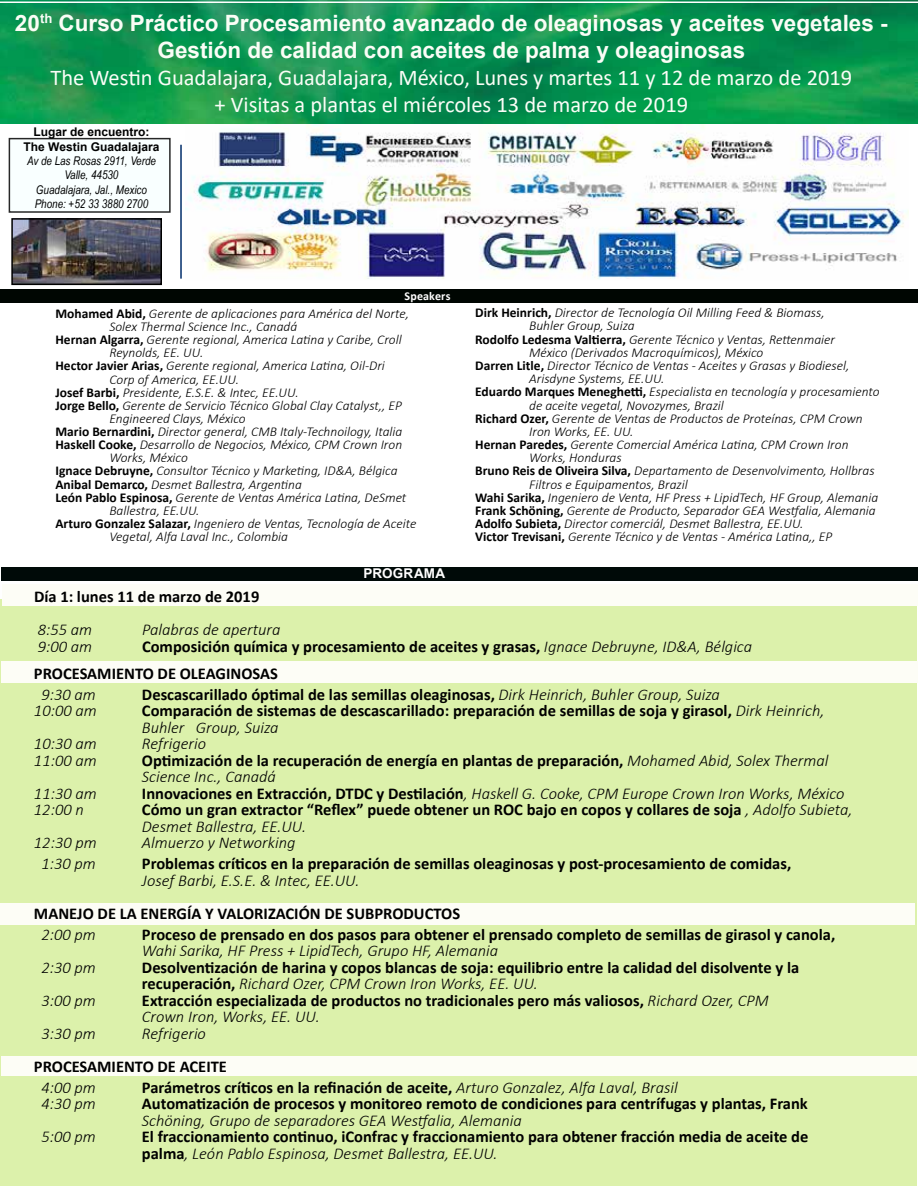
<style>
.page{position:relative;width:918px;height:1188px;background:#fff}
.page>*{position:absolute;margin:0;border:0;box-sizing:border-box;transform-origin:0 0}
.t1{font:700 22.5px/27px "Arial";color:#fafdf6;text-align:center}
.t2{font:22.5px/27px "Calibri";color:#fafdf6;text-align:center}
.t3{font:700 16.5px/16.5px "Calibri";color:#000}
.t4{font:italic 300 16.5px "Calibri";color:#000}
.t5{font:italic 300 13.5px "Calibri";color:#000}
.t6{font:700 13.5px "Arial";letter-spacing:.015em;color:#fff}
.t7{font:italic 12px/14.4px "Arial Narrow";color:#000;text-align:center}
.t8{font:700 12px/14.4px "Arial";color:#000;text-align:center}
.t9{font:700 12px "Calibri";letter-spacing:.015em;color:#fff}
.s1{font-weight:700;font-style:normal}
.s2{font-weight:300;font-style:italic}
</style>
<div class="page">
<img style="left:0;top:0;width:918px;height:123px">
<div style="left:0;top:599px;width:917px;height:587px;background:#dcf1ab"></div>
<hr style="left:0;top:2px;width:918px;height:1px;background:#fff">
<div style="left:2px;top:567px;width:916px;height:14px;background:#000a08"></div>
<div style="left:2px;top:585px;width:916px;height:21px;background:#fdfdf6"></div>
<div style="left:2px;top:661px;width:916px;height:22px;background:#fdfdf6"></div>
<div style="left:1px;top:903px;width:914px;height:21px;background:#fdfdf6"></div>
<img style="left:14px;top:221px;width:145px;height:61px">
<div style="left:11px;top:218px;width:151px;height:67px;border:2px solid #000"></div>
<div style="left:9px;top:138px;width:162px;height:75px;background:#f9ffff;border:2px solid #000"></div>
<div style="left:2px;top:1056px;width:915px;height:19px;background:#fdfdf6"></div>
<hr style="left:180px;top:145px;width:2px;height:134px;background:#002d6a">
<img style="left:186px;top:124px;width:721px;height:155px">
<div style="left:0;top:290px;width:918px;height:13px;background:#000602"></div>
<h1 class="t1" style="left:15px;top:9px;width:874px">20<sup>th</sup> Curso Práctico Procesamiento avanzado de oleaginosas y aceites vegetales -<br>Gestión de calidad con aceites de palma y oleaginosas</h1>
<h1 class="t2" style="left:50px;top:63px;width:803px">The Westin Guadalajara, Guadalajara, México, Lunes y martes 11 y 12 de marzo de 2019 + Visitas a plantas el miércoles 13 de marzo de 2019</h1>
<p class="t8" style="left:24px;top:125px;width:137px">Lugar de encuentro:<br>The Westin Guadalajara</p>
<p class="t7" style="left:27px;top:153px;width:130px">Av de Las Rosas 2911, Verde<br>Valle, 44530<br>Guadalajara, Jal., Mexico<br>Phone: +52 33 3880 2700</p>
<p class="t9" style="left:405px;top:287px;width:48px">Speakers</p>
<p class="t5" style="left:55px;top:305px;width:355px"><span class="s1">Mohamed Abid,</span> Gerente de aplicaciones para América del Norte,</p>
<p class="t5" style="left:109px;top:318px;width:189px">Solex Thermal Science Inc., Canadá</p>
<p class="t5" style="left:55px;top:331px;width:348px"><span class="s1">Hernan Algarra,</span> Gerente regional, America Latina y Caribe, Croll</p>
<p class="t5" style="left:109px;top:345px;width:95px">Reynolds, EE. UU.</p>
<p class="t5" style="left:55px;top:358px;width:331px"><span class="s1">Hector Javier Arias,</span> Gerente regional, America Latina, Oil-Dri</p>
<p class="t5" style="left:109px;top:371px;width:131px">Corp of America, EE.UU.</p>
<p class="t5" style="left:55px;top:384px;width:245px"><span class="s1">Josef Barbi,</span> Presidente, E.S.E. &amp; Intec, EE.UU.</p>
<p class="t5" style="left:55px;top:397px;width:348px"><span class="s1">Jorge Bello,</span> Gerente de Servicio Técnico Global Clay Catalyst,, EP</p>
<p class="t5" style="left:109px;top:410px;width:138px">Engineered Clays, México</p>
<p class="t5" style="left:55px;top:423px;width:348px"><span class="s1">Mario Bernardini,</span> Director general, CMB Italy-Technoilogy, Italia</p>
<p class="t5" style="left:55px;top:436px;width:348px"><span class="s1">Haskell Cooke,</span> Desarrollo de Negocios, México, CPM Crown Iron</p>
<p class="t5" style="left:109px;top:449px;width:80px">Works, México</p>
<p class="t5" style="left:55px;top:463px;width:344px"><span class="s1">Ignace Debruyne,</span> Consultor Técnico y Marketing, ID&amp;A, Bélgica</p>
<p class="t5" style="left:55px;top:476px;width:248px"><span class="s1">Anibal Demarco,</span> Desmet Ballestra, Argentina</p>
<p class="t5" style="left:55px;top:489px;width:352px"><span class="s1">León Pablo Espinosa,</span> Gerente de Ventas América Latina, DeSmet</p>
<p class="t5" style="left:109px;top:502px;width:92px">Ballestra, EE.UU.</p>
<p class="t5" style="left:55px;top:515px;width:362px"><span class="s1">Arturo Gonzalez Salazar,</span> Ingeniero de Ventas, Tecnología de Aceite</p>
<p class="t5" style="left:109px;top:528px;width:180px">Vegetal, Alfa Laval Inc., Colombia</p>
<p class="t6" style="left:364px;top:564px;width:83px">PROGRAMA</p>
<p class="t5" style="left:475px;top:304px;width:351px"><span class="s1">Dirk Heinrich,</span> Director de Tecnología Oil Milling Feed &amp; Biomass,</p>
<p class="t5" style="left:529px;top:318px;width:107px">Buhler Group, Suiza</p>
<p class="t5" style="left:475px;top:331px;width:361px"><span class="s1">Rodolfo Ledesma Valtierra,</span> Gerente Técnico y Ventas, Rettenmaier</p>
<p class="t5" style="left:529px;top:344px;width:236px">México (Derivados Macroquímicos), México</p>
<p class="t5" style="left:475px;top:357px;width:376px"><span class="s1">Darren Litle,</span> Director Técnico de Ventas - Aceites y Grasas y Biodiesel,</p>
<p class="t5" style="left:529px;top:370px;width:137px">Arisdyne Systems, EE.UU.</p>
<p class="t5" style="left:475px;top:384px;width:406px"><span class="s1">Eduardo Marques Meneghetti,</span> Especialista en tecnología y procesamiento</p>
<p class="t5" style="left:529px;top:397px;width:196px">de aceite vegetal, Novozymes, Brazil</p>
<p class="t5" style="left:475px;top:410px;width:389px"><span class="s1">Richard Ozer,</span> Gerente de Ventas de Productos de Proteínas, CPM Crown</p>
<p class="t5" style="left:529px;top:423px;width:106px">Iron Works, EE. UU.</p>
<p class="t5" style="left:475px;top:436px;width:375px"><span class="s1">Hernan Paredes,</span> Gerente Comercial América Latina, CPM Crown Iron</p>
<p class="t5" style="left:529px;top:450px;width:94px">Works, Honduras</p>
<p class="t5" style="left:475px;top:463px;width:401px"><span class="s1">Bruno Reis de Oliveira Silva,</span> Departamento de Desenvolvimento, Hollbras</p>
<p class="t5" style="left:529px;top:476px;width:160px">Filtros e Equipamentos, Brazil</p>
<p class="t5" style="left:475px;top:489px;width:405px"><span class="s1">Wahi Sarika,</span> Ingeniero de Venta, HF Press + LipidTech, HF Group, Alemania</p>
<p class="t5" style="left:475px;top:502px;width:402px"><span class="s1">Frank Schöning,</span> Gerente de Producto, Separador GEA Westfalia, Alemania</p>
<p class="t5" style="left:475px;top:515px;width:330px"><span class="s1">Adolfo Subieta,</span> Director comerciál, Desmet Ballestra, EE.UU.</p>
<p class="t5" style="left:475px;top:528px;width:359px"><span class="s1">Victor Trevisani,</span> Gerente Técnico y de Ventas - América Latina,, EP</p>
<p class="t3" style="left:34px;top:588px;width:227px">Día 1: lunes 11 de marzo de 2019</p>
<p class="t4" style="left:38px;top:620px;width:56px">8:55 am</p>
<p class="t4" style="left:142px;top:620px;width:140px">Palabras de apertura</p>
<p class="t4" style="left:38px;top:636px;width:56px">9:00 am</p>
<p class="t3" style="left:34px;top:633px;width:720px;line-height:27px;text-indent:108px">Composición química y procesamiento de aceites y grasas, <span class="s2">Ignace Debruyne, ID&amp;A, Bélgica<br></span>PROCESAMIENTO DE OLEAGINOSAS</p>
<p class="t4" style="left:41px;top:684px;width:56px">9:30 am</p>
<p class="t3" style="left:142px;top:686px;width:580px">Descascarillado óptimal de las semillas oleaginosas, <span class="s2">Dirk Heinrich, Buhler Group, Suiza</span></p>
<p class="t4" style="left:34px;top:701px;width:64px">10:00 am</p>
<p class="t3" style="left:142px;top:702px;width:684px">Comparación de sistemas de descascarillado: preparación de semillas de soja y girasol, <span class="s2">Dirk Heinrich,<br>Buhler Group, Suiza</span></p>
<p class="t4" style="left:34px;top:734px;width:64px">10:30 am</p>
<p class="t4" style="left:142px;top:734px;width:66px">Refrigerio</p>
<p class="t4" style="left:34px;top:750px;width:64px">11:00 am</p>
<p class="t3" style="left:142px;top:752px;width:688px">Optimización de la recuperación de energía en plantas de preparación, <span class="s2">Mohamed Abid, Solex Thermal<br>Science Inc., Canadá</span></p>
<p class="t4" style="left:34px;top:783px;width:64px">11:30 am</p>
<p class="t4" style="left:142px;top:783px;width:704px"><span class="s1">Innovaciones en Extracción, DTDC y Destilación</span>, Haskell G. Cooke, CPM Europe Crown Iron Works, México</p>
<p class="t4" style="left:34px;top:800px;width:51px">12:00 n</p>
<p class="t3" style="left:142px;top:801px;width:712px">Cómo un gran extractor “Reflex” puede obtener un ROC bajo en copos y collares de soja <span class="s2">, Adolfo Subieta,<br>Desmet Ballestra, EE.UU.</span></p>
<p class="t4" style="left:34px;top:833px;width:64px">12:30 pm</p>
<p class="t4" style="left:142px;top:833px;width:155px">Almuerzo y Networking</p>
<p class="t4" style="left:41px;top:854px;width:56px">1:30 pm</p>
<p class="t3" style="left:142px;top:855px;width:651px">Problemas críticos en la preparación de semillas oleaginosas y post-procesamiento de comidas,</p>
<p class="t4" style="left:142px;top:870px;width:219px">Josef Barbi, E.S.E. &amp; Intec, EE.UU.</p>
<p class="t3" style="left:34px;top:905px;width:428px">MANEJO DE LA ENERGÍA Y VALORIZACIÓN DE SUBPRODUCTOS</p>
<p class="t4" style="left:41px;top:924px;width:56px">2:00 pm</p>
<p class="t3" style="left:142px;top:926px;width:695px">Proceso de prensado en dos pasos para obtener el prensado completo de semillas de girasol y canola,</p>
<p class="t4" style="left:142px;top:941px;width:358px">Wahi Sarika, HF Press + LipidTech, Grupo HF, Alemania</p>
<p class="t4" style="left:41px;top:957px;width:56px">2:30 pm</p>
<p class="t3" style="left:142px;top:959px;width:659px">Desolventización de harina y copos blancas de soja: equilibrio entre la calidad del disolvente y la recuperación, <span class="s2">Richard Ozer, CPM Crown Iron Works, EE. UU.</span></p>
<p class="t4" style="left:41px;top:990px;width:56px">3:00 pm</p>
<p class="t3" style="left:142px;top:992px;width:628px">Extracción especializada de productos no tradicionales pero más valiosos, <span class="s2">Richard Ozer, CPM<br>Crown Iron, Works, EE. UU.</span></p>
<p class="t4" style="left:41px;top:1023px;width:56px">3:30 pm</p>
<p class="t4" style="left:142px;top:1023px;width:66px">Refrigerio</p>
<p class="t3" style="left:34px;top:1058px;width:195px">PROCESAMIENTO DE ACEITE</p>
<p class="t4" style="left:41px;top:1077px;width:56px">4:00 pm</p>
<p class="t3" style="left:142px;top:1079px;width:538px">Parámetros críticos en la refinación de aceite, <span class="s2">Arturo Gonzalez, Alfa Laval, Brasil</span></p>
<p class="t4" style="left:41px;top:1094px;width:56px">4:30 pm</p>
<p class="t3" style="left:142px;top:1095px;width:667px">Automatización de procesos y monitoreo remoto de condiciones para centrífugas y plantas, Frank</p>
<p class="t4" style="left:142px;top:1110px;width:381px">Schöning, Grupo de separadores GEA Westfalia, Alemania</p>
<p class="t4" style="left:41px;top:1127px;width:56px">5:00 pm</p>
<p class="t3" style="left:142px;top:1128px;width:668px">El fraccionamiento continuo, iConfrac y fraccionamiento para obtener fracción media de aceite de palma<span class="s2">, León Pablo Espinosa, Desmet Ballestra, EE.UU.</span></p>
</div>
